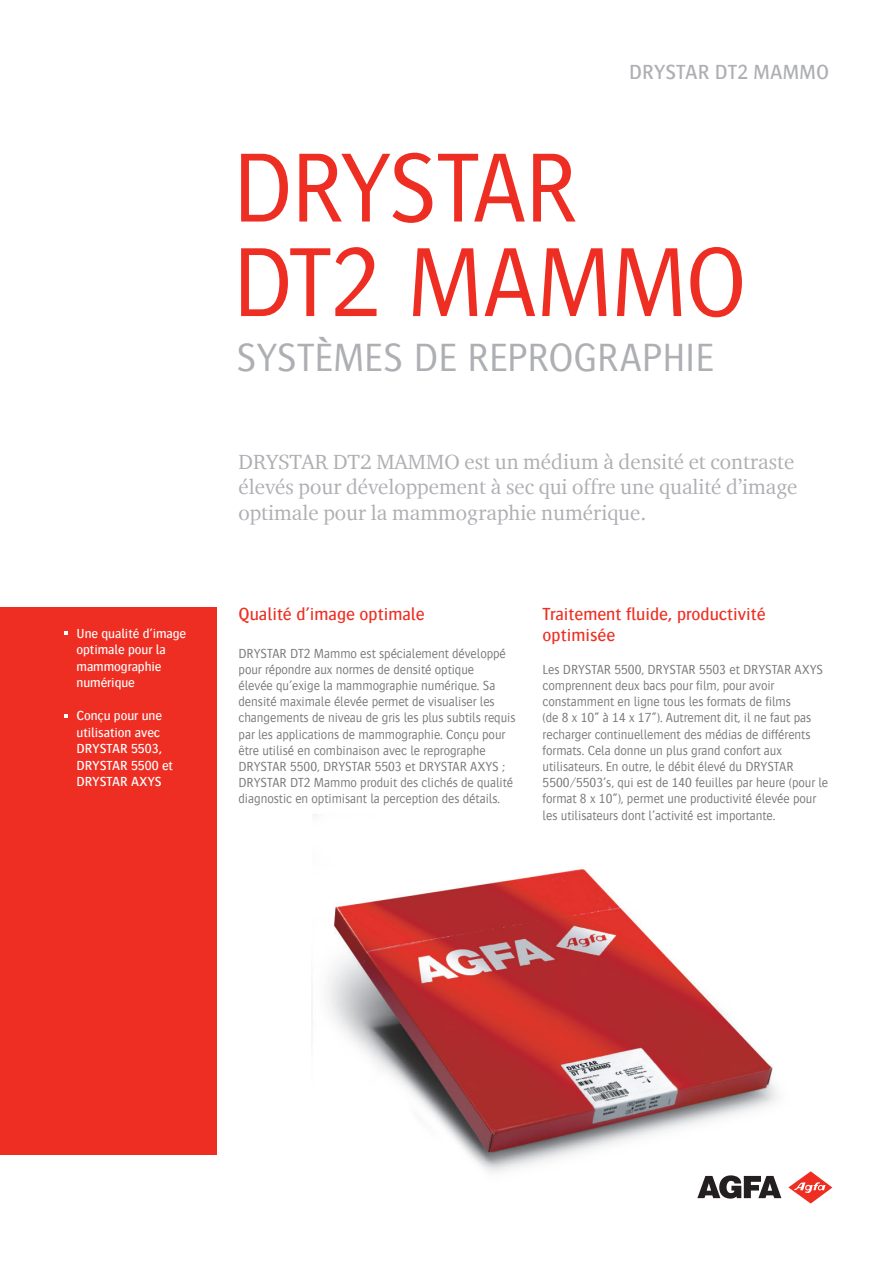
<style>
.page{position:relative;width:893px;height:1263px;background:#fff}
.page>*{position:absolute;margin:0;border:0;box-sizing:border-box;transform-origin:0 0}
.t1{font:300 102px/94.5px "Bosis For Agfa";letter-spacing:-.025em;color:#ee2e22}
.t2{font:300 40.5px "Bosis For Agfa";letter-spacing:-.015em;color:#aeafb3}
.t3{font:21px/25.2px "Charter ITC For Agfa";color:#aeafb3}
.t4{font:500 21px "Bosis For Agfa";color:#aeafb3}
.t5{font:500 18px/21.6px "Bosis For Agfa";color:#ee2e22}
.t6{font:300 13.5px/16.2px "Bosis For Agfa";letter-spacing:-.005em;color:#76787b}
.t7{font:500 13.5px/16.5px "Bosis For Agfa";letter-spacing:-.005em;color:#fff}
</style>
<div class="page">
<img style="left:311px;top:814px;width:467px;height:358px">
<div style="left:0;top:608px;width:217px;height:547px;background:#ee2e22"></div>
<svg style="left:697px;top:1175px;width:84px;height:23px"></svg>
<svg style="left:788px;top:1171px;width:44px;height:32px"></svg>
<svg style="left:64px;top:631px;width:3px;height:4px"></svg>
<p class="t7" style="left:77px;top:625px;width:111px">Une qualité d’image optimale pour la mammographie numérique</p>
<p class="t7" style="left:77px;top:707px;width:98px">Conçu pour une utilisation avec<br>DRYSTAR 5503,<br>DRYSTAR 5500 et<br>DRYSTAR AXYS</p>
<h3 class="t4" style="left:629px;top:61px;width:201px">DRYSTAR DT2 MAMMO</h3>
<h1 class="t1" style="left:232px;top:139px;width:516px">DRYSTAR<br>DT2 MAMMO</h1>
<h2 class="t2" style="left:237px;top:337px;width:479px">SYSTÈMES DE REPROGRAPHIE</h2>
<h3 class="t3" style="left:239px;top:449px;width:560px">DRYSTAR DT2 MAMMO est un médium à densité et contraste élevés pour développement à sec qui offre une qualité d’image optimale pour la mammographie numérique.</h3>
<h3 class="t5" style="left:239px;top:603px;width:187px">Qualité d’image optimale</h3>
<p class="t6" style="left:239px;top:645px;width:278px">DRYSTAR DT2 Mammo est spécialement développé pour répondre aux normes de densité optique<br>élevée qu’exige la mammographie numérique. Sa densité maximale élevée permet de visualiser les changements de niveau de gris les plus subtils requis par les applications de mammographie. Conçu pour être utilisé en combinaison avec le reprographe DRYSTAR 5500, DRYSTAR 5503 et DRYSTAR AXYS ; DRYSTAR DT2 Mammo produit des clichés de qualité diagnostic en optimisant la perception des détails.</p>
<h3 class="t5" style="left:543px;top:603px;width:224px">Traitement fluide, productivité optimisée</h3>
<p class="t6" style="left:543px;top:661px;width:287px">Les DRYSTAR 5500, DRYSTAR 5503 et DRYSTAR AXYS comprennent deux bacs pour film, pour avoir constamment en ligne tous les formats de films<br>(de 8 x 10” à 14 x 17”). Autrement dit, il ne faut pas recharger continuellement des médias de différents formats. Cela donne un plus grand confort aux utilisateurs. En outre, le débit élevé du DRYSTAR 5500/5503’s, qui est de 140 feuilles par heure (pour le format 8 x 10”), permet une productivité élevée pour les utilisateurs dont l’activité est importante.</p>
</div>
